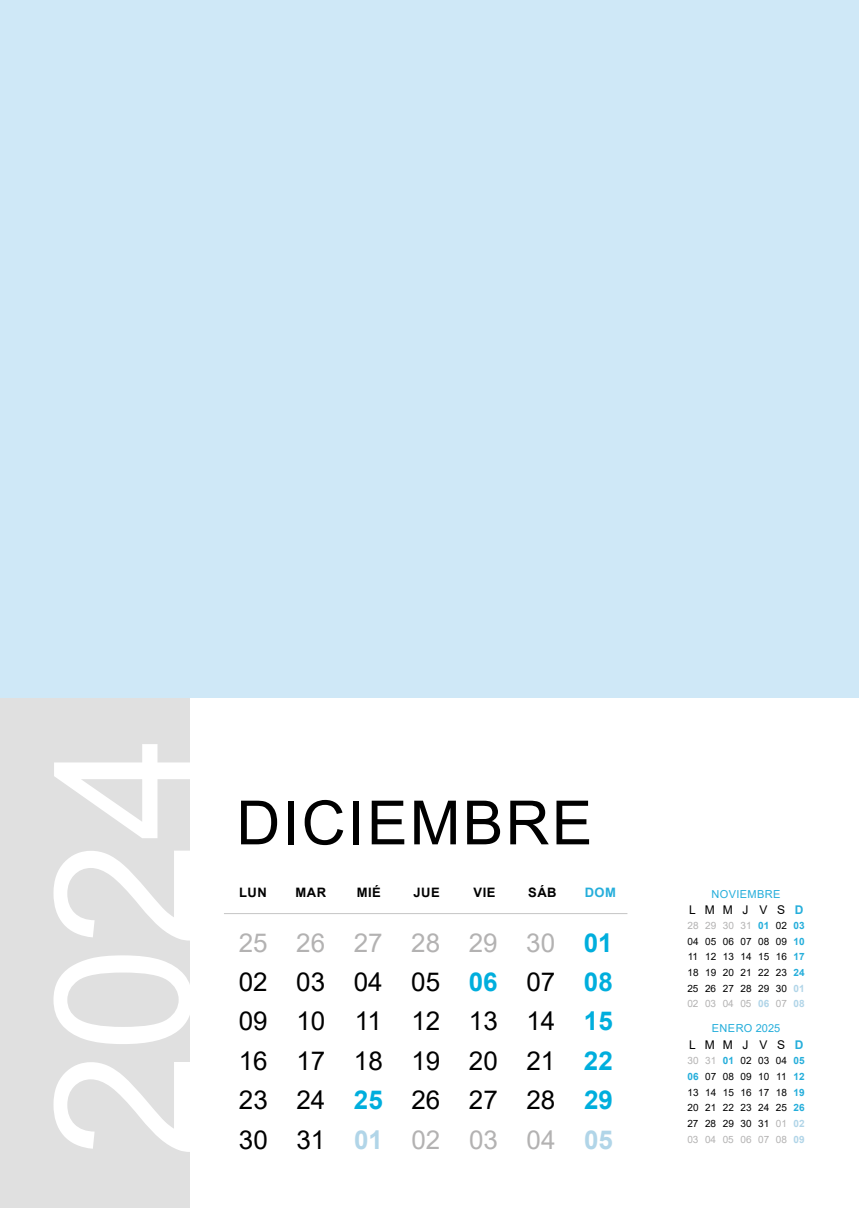
<style>
.page{position:relative;width:859px;height:1208px;background:#fff}
.page>*{position:absolute;margin:0;border:0;box-sizing:border-box;transform-origin:0 0}
.t1{font:190px "Arial";color:#fff}
.t2{font:61px "Arial";letter-spacing:.035em;color:#000}
.t3{font:26px/39.4px "Arial";color:#000;text-align:justify}
.t4{font:700 13px "Arial";letter-spacing:.035em;color:#000}
.t5{font:700 13px "Arial";color:#25aedb}
.t6{font:12px "Arial";letter-spacing:.82em;color:#000}
.t7{font:11px "Arial";letter-spacing:.035em;color:#25aedb}
.t8{font:10px/15.7px "Arial";color:#000;text-align:justify}
.s1{font-weight:700;color:#25aedb}
.s2{color:#b3b2b2}
.s3{font-weight:700;color:#00aedd}
.s4{font-weight:700;color:#b1d5e8}
</style>
<div class="page">
<div style="left:0;top:697px;width:190px;height:511px;background:#e0e0e0"></div>
<div style="left:0;top:0;width:859px;height:697px;background:#cfe8f7"></div>
<hr style="left:224px;top:913px;width:403px;height:1px;background:#c6c6c6">
<h1 class="t1" style="left:-8px;top:1157px;width:424px;rotate:-90deg">2024</h1>
<h2 class="t2" style="left:236px;top:781px;width:357px">DICIEMBRE</h2>
<h3 class="t4" style="left:239px;top:883px;width:29px">LUN</h3>
<h3 class="t4" style="left:296px;top:883px;width:32px">MAR</h3>
<h3 class="t4" style="left:357px;top:883px;width:26px">MIÉ</h3>
<h3 class="t4" style="left:414px;top:883px;width:28px">JUE</h3>
<h3 class="t4" style="left:474px;top:883px;width:23px">VIE</h3>
<h3 class="t4" style="left:528px;top:883px;width:30px">SÁB</h3>
<h3 class="t5" style="left:585px;top:883px;width:33px">DOM</h3>
<p class="t7" style="left:711px;top:886px;width:71px">NOVIEMBRE</p>
<p class="t6" style="left:689px;top:901px;width:116px">LMMJVS<span class="s1">D</span></p>
<h3 class="t3" style="left:239px;top:922px;width:376px"><span class="s2">25 26 27 28 29 30</span> <span class="s3">01<br></span>02 03 04 05 <span class="s3">06</span> 07 <span class="s3">08<br></span>09 10 11 12 13 14 <span class="s3">15<br></span>16 17 18 19 20 21 <span class="s3">22<br></span>23 24 <span class="s3">25</span> 26 27 28 <span class="s3">29<br></span>30 31 <span class="s4">01</span> <span class="s2">02 03 04</span> <span class="s4">05</span></h3>
<p class="t8" style="left:687px;top:917px;width:119px"><span class="s2">28 29 30 31</span> <span class="s1">01</span> 02 <span class="s1">03<br></span>04 05 06 07 08 09 <span class="s1">10<br></span>11 12 13 14 15 16 <span class="s1">17<br></span>18 19 20 21 22 23 <span class="s1">24<br></span>25 26 27 28 29 30 <span class="s4">01<br></span><span class="s2">02 03 04 05</span> <span class="s4">06</span> <span class="s2">07</span> <span class="s4">08</span></p>
<p class="t7" style="left:712px;top:1020px;width:70px">ENERO 2025</p>
<p class="t6" style="left:689px;top:1036px;width:116px">LMMJVS<span class="s1">D</span></p>
<p class="t8" style="left:687px;top:1052px;width:119px"><span class="s2">30 31</span> <span class="s1">01</span> 02 03 04 <span class="s1">05<br>06</span> 07 08 09 10 11 <span class="s1">12<br></span>13 14 15 16 17 18 <span class="s1">19<br></span>20 21 22 23 24 25 <span class="s1">26<br></span>27 28 29 30 31 <span class="s2">01</span> <span class="s4">02<br></span><span class="s2">03 04 05 06 07 08</span> <span class="s4">09</span></p>
</div>
